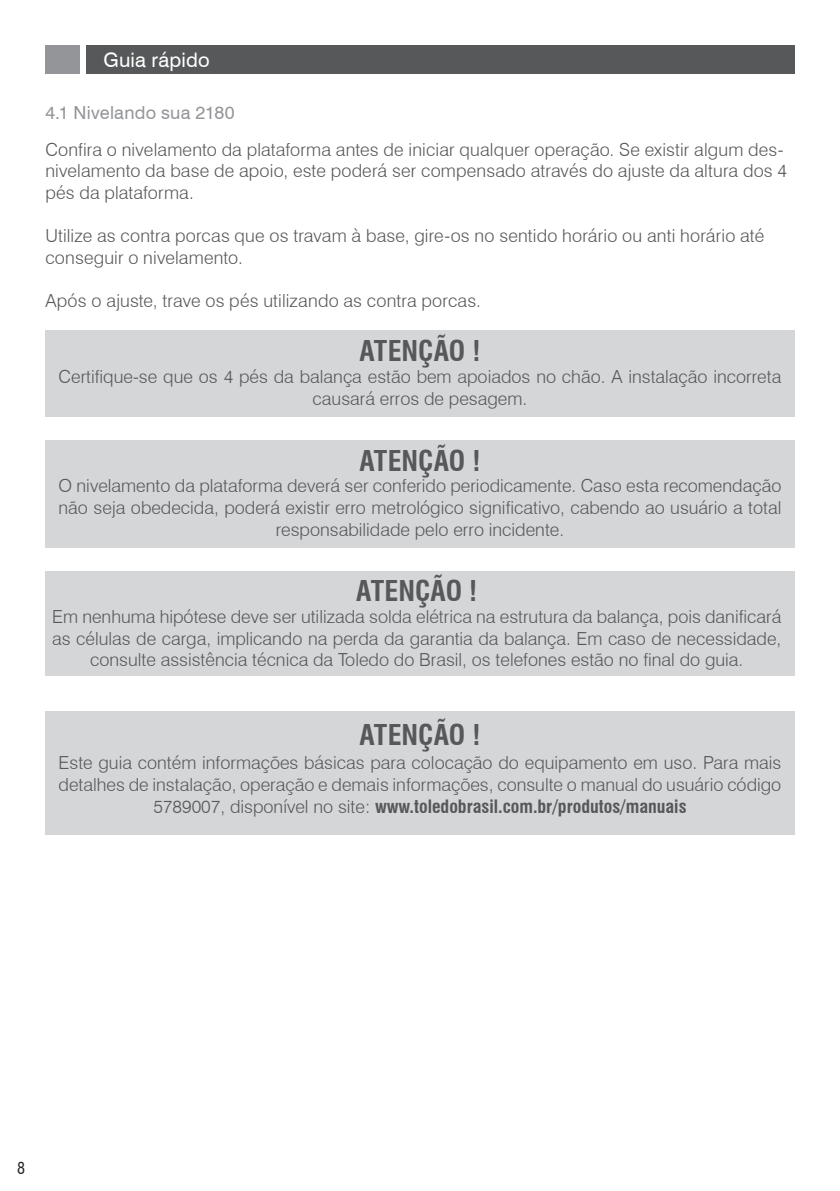
<style>
.page{position:relative;width:840px;height:1191px;background:#fff}
.page>*{position:absolute;margin:0;border:0;box-sizing:border-box;transform-origin:0 0}
.Título{font:700 condensed 28px "Swiss 721 BT";color:#57585a}
.t1{font:20px "Swiss 721 BT";letter-spacing:.01em;color:#fff}
.Título-2{font:300 18px/21.6px "Swiss 721 BT";color:#57585a;text-align:center}
.Texto{font:300 18px/21.6px "Swiss 721 BT";letter-spacing:.01em;color:#57585a}
.SubTítulo{font:18px "Swiss 721 BT";letter-spacing:.01em;color:#939598}
.t2{font:condensed 16px "Swiss 721 BT";color:#231f20}
.s1{font-weight:700;font-stretch:condensed}
</style>
<div class="page">
<div style="left:86px;top:45px;width:708px;height:29px;background:#57585a"></div>
<div style="left:45px;top:45px;width:35px;height:29px;background:#939598"></div>
<div style="left:45px;top:330px;width:749px;height:86px;background:#d5d6d8"></div>
<div style="left:45px;top:440px;width:749px;height:107px;background:#d5d6d8"></div>
<div style="left:45px;top:570px;width:749px;height:105px;background:#d5d6d8"></div>
<div style="left:45px;top:711px;width:749px;height:124px;background:#d5d6d8"></div>
<p class="t1" style="left:103px;top:46px;width:108px">Guia rápido</p>
<p class="SubTítulo" style="left:45px;top:100px;width:191px">4.1 Nivelando sua 2180</p>
<p class="Texto" style="left:45px;top:138px;width:742px">Confira o nivelamento da plataforma antes de iniciar qualquer operação. Se existir algum des&shy;nivelamento da base de apoio, este poderá ser compensado através do ajuste da altura dos 4 pés da plataforma.</p>
<p class="Texto" style="left:45px;top:225px;width:720px">Utilize as contra porcas que os travam à base, gire-os no sentido horário ou anti horário até conseguir o nivelamento.</p>
<p class="Texto" style="left:45px;top:290px;width:437px">Após o ajuste, trave os pés utilizando as contra porcas.</p>
<p class="Título" style="left:359px;top:334px;width:122px">ATENÇÃO !</p>
<p class="Título-2" style="left:59px;top:365px;width:724px">Certifique-se que os 4 pés da balança estão bem apoiados no chão. A instalação incorreta causará erros de pesagem.</p>
<p class="Título" style="left:359px;top:444px;width:122px">ATENÇÃO !</p>
<p class="Título-2" style="left:59px;top:475px;width:723px">O nivelamento da plataforma deverá ser conferido periodicamente. Caso esta recomendação não seja obedecida, poderá existir erro metrológico significativo, cabendo ao usuário a total responsabilidade pelo erro incidente.</p>
<p class="Título" style="left:356px;top:574px;width:122px">ATENÇÃO !</p>
<p class="Título-2" style="left:52px;top:606px;width:730px">Em nenhuma hipótese deve ser utilizada solda elétrica na estrutura da balança, pois danificará as células de carga, implicando na perda da garantia da balança. Em caso de necessidade, consulte assistência técnica da Toledo do Brasil, os telefones estão no final do guia.</p>
<p class="Título" style="left:359px;top:718px;width:122px">ATENÇÃO !</p>
<p class="Título-2" style="left:59px;top:752px;width:723px">Este guia contém informações básicas para colocação do equipamento em uso. Para mais detalhes de instalação, operação e demais informações, consulte o manual do usuário código<br>5789007, disponível no site: <span class="s1">www.toledobrasil.com.br/produtos/manuais</span></p>
<p class="t2" style="left:17px;top:1159px;width:9px">8</p>
</div>
